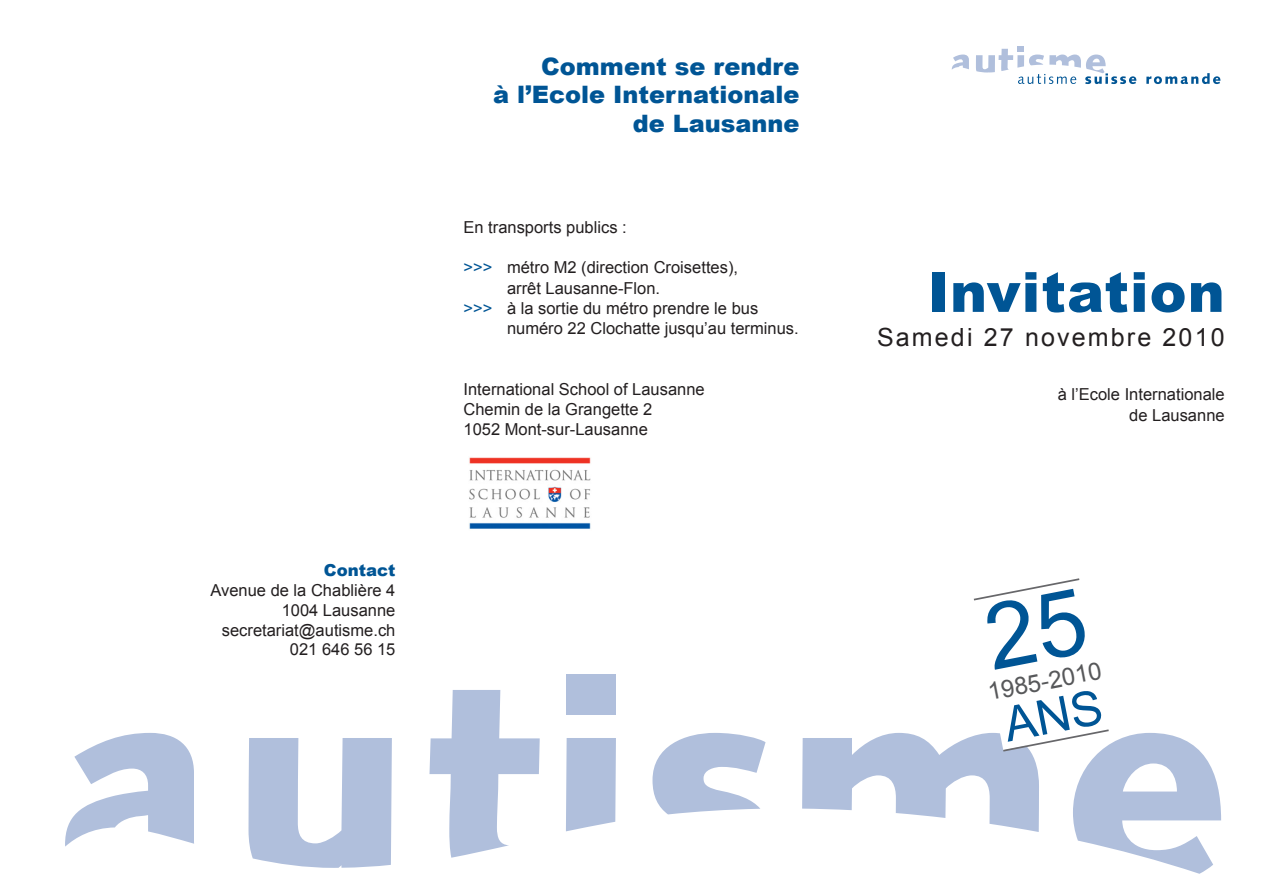
<style>
.page{position:relative;width:1263px;height:893px;background:#fff}
.page>*{position:absolute;margin:0;border:0;box-sizing:border-box;transform-origin:0 0}
.t1{font:900 55.5px "Arial";letter-spacing:.02em;color:#005595}
.t2{font:25.05px "Arial";letter-spacing:.085em;color:#231f20}
.t3{font:24.15px "Arial";color:#57585a}
.t4{font:900 24px/28.8px "Arial";color:#005595;text-align:right}
.t5{font:16.5px/20.2px "Arial";color:#231f20;text-align:right}
.t6{font:900 16.5px "Arial";color:#005595}
.s1{color:#005595}
</style>
<div class="page">
<svg style="left:652px;top:733px;width:113px;height:81px"></svg>
<svg style="left:248px;top:738px;width:144px;height:130px"></svg>
<svg style="left:65px;top:733px;width:129px;height:114px"></svg>
<div style="left:567px;top:674px;width:49px;height:41px;background:#b0bfdc"></div>
<svg style="left:429px;top:690px;width:111px;height:168px"></svg>
<svg style="left:566px;top:738px;width:50px;height:93px;background:#b4c2de"></svg>
<svg style="left:952px;top:55px;width:17px;height:15px"></svg>
<svg style="left:976px;top:47px;width:160px;height:37px"></svg>
<svg style="left:1146px;top:73px;width:74px;height:11px"></svg>
<img style="left:469px;top:457px;width:122px;height:72px">
<svg style="left:802px;top:578px;width:419px;height:296px"></svg>
<p class="t6" style="left:324px;top:558px;width:73px">Contact</p>
<p class="t5" style="left:210px;top:580px;width:186px;line-height:19.8px">Avenue de la Chablière 4<br>1004 Lausanne secretariat@autisme.ch<br>021 646 56 15</p>
<h3 class="t4" style="left:493px;top:51px;width:308px">Comment se rendre<br>à l’Ecole Internationale de Lausanne</h3>
<p class="t5" style="left:463px;top:217px;width:165px">En transports publics :</p>
<p class="t5" style="left:463px;top:258px;width:276px"><span class="s1">&gt;&gt;&gt;</span> métro M2 (direction Croisettes),</p>
<p class="t5" style="left:507px;top:278px;width:155px">arrêt Lausanne-Flon.</p>
<p class="t5" style="left:463px;top:298px;width:296px"><span class="s1">&gt;&gt;&gt;</span> à la sortie du métro prendre le bus</p>
<p class="t5" style="left:507px;top:318px;width:293px">numéro 22 Clochatte jusqu’au terminus.</p>
<p class="t5" style="left:463px;top:379px;width:243px;text-align:left">International School of Lausanne<br>Chemin de la Grangette 2<br>1052 Mont-sur-Lausanne</p>
<h1 class="t1" style="left:927px;top:252px;width:299px">Invitation</h1>
<h2 class="t2" style="left:877px;top:321px;width:349px">Samedi 27 novembre 2010</h2>
<p class="t5" style="left:1058px;top:385px;width:168px">à l’Ecole Internationale de Lausanne</p>
<h3 class="t3" style="left:985px;top:676px;width:117px;rotate:-11deg">1985-2010</h3>
</div>
